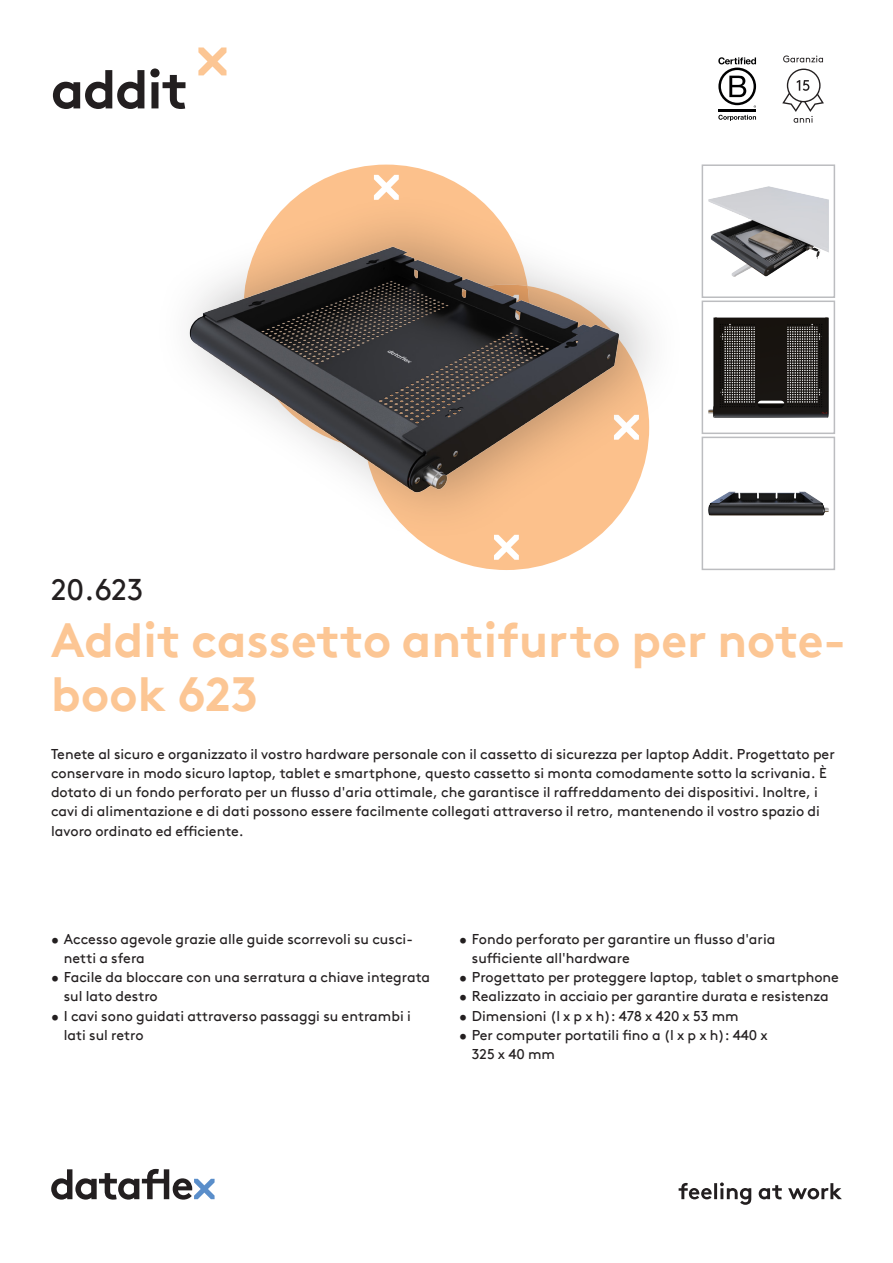
<style>
.page{position:relative;width:893px;height:1263px;background:#fff}
.page>*{position:absolute;margin:0;border:0;box-sizing:border-box;transform-origin:0 0}
.t1{font:700 54px "Brown Pro TT";letter-spacing:-.02em;color:#231f20}
.productnaam{font:700 48px/54px "Brown Pro TT";color:#fcc694}
.productnummer{font:30px "Brown Pro TT";color:#231f20}
.omschrijving{font:14.25px/19.2px "Brown Pro TT";color:#231f20}
</style>
<div class="page">
<svg style="left:51px;top:1169px;width:164px;height:30px"></svg>
<svg style="left:679px;top:1182px;width:163px;height:23px"></svg>
<svg style="left:198px;top:47px;width:28px;height:28px"></svg>
<svg style="left:783px;top:55px;width:40px;height:7px"></svg>
<svg style="left:782px;top:69px;width:42px;height:54px"></svg>
<hr style="left:718px;top:109px;width:38px;height:3px;background:#000001">
<svg style="left:718px;top:57px;width:38px;height:51px"></svg>
<svg style="left:718px;top:115px;width:38px;height:6px"></svg>
<img style="left:708px;top:186px;width:121px;height:91px">
<div style="left:702px;top:164px;width:133px;height:134px;border:2px solid #bcbdc0"></div>
<img style="left:708px;top:317px;width:121px;height:101px">
<div style="left:702px;top:301px;width:133px;height:133px;border:2px solid #bcbdc0"></div>
<img style="left:708px;top:491px;width:121px;height:25px">
<div style="left:702px;top:437px;width:133px;height:133px;border:2px solid #bcbdc0"></div>
<img style="left:189px;top:164px;width:452px;height:406px">
<h1 class="t1" style="left:51px;top:46px;width:139px">addit</h1>
<p class="productnummer" style="left:51px;top:566px;width:94px">20.623</p>
<p class="productnaam" style="left:51px;top:608px;width:797px">Addit cassetto antifurto per note&shy;book 623</p>
<p class="omschrijving" style="left:51px;top:743px;width:785px">Tenete al sicuro e organizzato il vostro hardware personale con il cassetto di sicurezza per laptop Addit. Progettato per conservare in modo sicuro laptop, tablet e smartphone, questo cassetto si monta comodamente sotto la scrivania. È dotato di un fondo perforato per un flusso d'aria ottimale, che garantisce il raffreddamento dei dispositivi. Inoltre, i cavi di alimentazione e di dati possono essere facilmente collegati attraverso il retro, mantenendo il vostro spazio di lavoro ordinato ed efficiente.</p>
<p class="omschrijving" style="left:64px;top:928px;width:351px;text-indent:-13px">• Accesso agevole grazie alle guide scorrevoli su cusci&shy;netti a sfera</p>
<p class="omschrijving" style="left:64px;top:966px;width:368px;text-indent:-13px">• Facile da bloccare con una serratura a chiave integrata sul lato destro</p>
<p class="omschrijving" style="left:64px;top:1005px;width:349px;text-indent:-13px">• I cavi sono guidati attraverso passaggi su entrambi i lati sul retro</p>
<p class="omschrijving" style="left:472px;top:928px;width:305px;text-indent:-13px">• Fondo perforato per garantire un flusso d'aria sufficiente all'hardware</p>
<p class="omschrijving" style="left:459px;top:966px;width:381px">• Progettato per proteggere laptop, tablet o smartphone</p>
<p class="omschrijving" style="left:459px;top:986px;width:371px">• Realizzato in acciaio per garantire durata e resistenza</p>
<p class="omschrijving" style="left:459px;top:1005px;width:281px">• Dimensioni (l x p x h): 478 x 420 x 53 mm</p>
<p class="omschrijving" style="left:472px;top:1024px;width:297px;text-indent:-13px">• Per computer portatili fino a (l x p x h): 440 x<br>325 x 40 mm</p>
</div>
